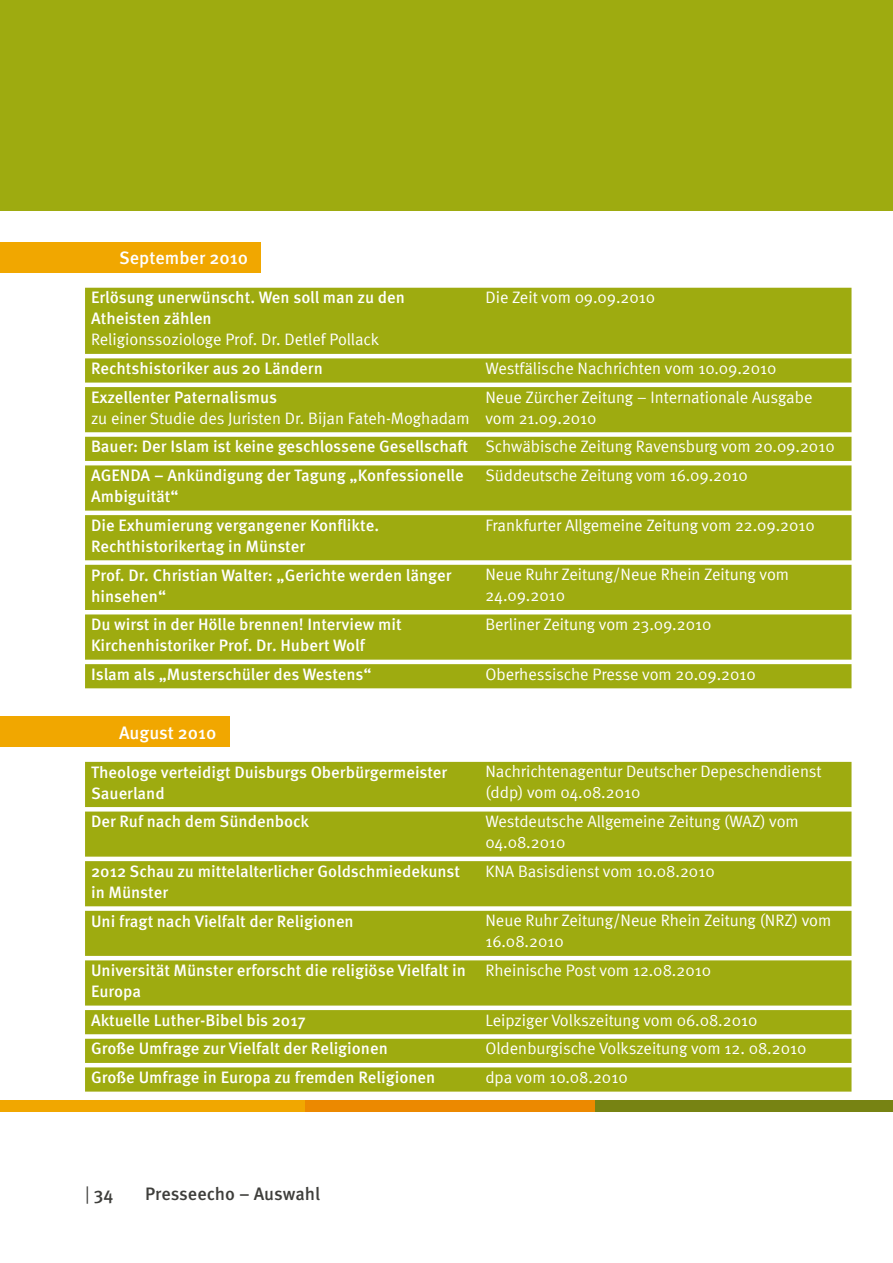
<style>
.page{position:relative;width:893px;height:1263px;background:#fff}
.page>*{position:absolute;margin:0;border:0;box-sizing:border-box;transform-origin:0 0}
.t1{font:500 18px "Meta OT";color:#fff}
.t2{font:500 18px "Meta OT";color:#3e3e3b}
.t3{font:500 16.5px/21px "Meta OT";color:#fff}
.t4{font:16.5px/21px "Meta Normal";color:#fff}
.s1{font-family:"Meta Normal";font-weight:400}
.s2{font-weight:400}
</style>
<div class="page">
<div style="left:588px;top:1100px;width:305px;height:11px;background:#778313"></div>
<div style="left:298px;top:1100px;width:297px;height:11px;background:#ec8900"></div>
<div style="left:0;top:1100px;width:304px;height:11px;background:#f1a700"></div>
<div style="left:0;top:0;width:893px;height:210px;background:#9eab10"></div>
<div style="left:0;top:242px;width:260px;height:31px;background:#f1a700"></div>
<svg style="left:85px;top:288px;width:766px;height:400px;background:#a6b225"></svg>
<div style="left:0;top:716px;width:229px;height:31px;background:#f1a700"></div>
<svg style="left:85px;top:762px;width:766px;height:329px;background:#a7b226"></svg>
<p class="t1" style="left:119px;top:247px;width:130px">September 2010</p>
<p class="t3" style="left:91px;top:287px;width:315px">Erlösung unerwünscht. Wen soll man zu den<br>Atheisten zählen</p>
<p class="t4" style="left:91px;top:329px;width:290px">Religionssoziologe Prof. Dr. Detlef Pollack</p>
<p class="t4" style="left:485px;top:287px;width:171px">Die Zeit vom 09.09.2010</p>
<p class="t3" style="left:91px;top:358px;width:233px">Rechtshistoriker aus 20 Ländern</p>
<p class="t4" style="left:485px;top:358px;width:293px">Westfälische Nachrichten vom 10.09.2010</p>
<p class="t3" style="left:91px;top:387px;width:187px">Exzellenter Paternalismus</p>
<p class="t4" style="left:91px;top:407px;width:380px">zu einer Studie des Juristen Dr. Bijan Fateh-Moghadam</p>
<p class="t4" style="left:485px;top:386px;width:329px">Neue Zürcher Zeitung – Internationale Ausgabe vom 21.09.2010</p>
<p class="t3" style="left:91px;top:433px;width:745px;line-height:28.7px">Bauer: Der Islam ist keine geschlossene Gesellschaft <span class="s1">Schwäbische Zeitung Ravensburg vom 20.09.2010<br></span>AGENDA – Ankündigung der Tagung „Konfessionelle</p>
<p class="t3" style="left:91px;top:486px;width:89px">Ambiguität“</p>
<p class="t4" style="left:485px;top:465px;width:264px">Süddeutsche Zeitung vom 16.09.2010</p>
<p class="t3" style="left:91px;top:515px;width:290px">Die Exhumierung vergangener Konflikte.<br>Rechthistorikertag in Münster</p>
<p class="t4" style="left:485px;top:514px;width:331px">Frankfurter Allgemeine Zeitung vom 22.09.2010</p>
<p class="t3" style="left:91px;top:564px;width:362px">Prof. Dr. Christian Walter: „Gerichte werden länger hinsehen“</p>
<p class="t4" style="left:485px;top:564px;width:305px">Neue Ruhr Zeitung/Neue Rhein Zeitung vom<br>24.09.2010</p>
<p class="t3" style="left:91px;top:614px;width:312px">Du wirst in der Hölle brennen! Interview mit<br>Kirchenhistoriker Prof. Dr. Hubert Wolf</p>
<p class="t4" style="left:485px;top:614px;width:228px">Berliner Zeitung vom 23.09.2010</p>
<p class="t3" style="left:91px;top:664px;width:282px">Islam als „Musterschüler des Westens“</p>
<p class="t4" style="left:485px;top:663px;width:272px">Oberhessische Presse vom 20.09.2010</p>
<p class="t1" style="left:119px;top:721px;width:99px">August 2010</p>
<p class="t3" style="left:91px;top:761px;width:358px">Theologe verteidigt Duisburgs Oberbürgermeister<br>Sauerland</p>
<p class="t4" style="left:485px;top:761px;width:338px">Nachrichtenagentur Deutscher Depeschendienst (ddp) vom 04.08.2010</p>
<p class="t3" style="left:91px;top:811px;width:220px">Der Ruf nach dem Sündenbock</p>
<p class="t4" style="left:485px;top:811px;width:315px">Westdeutsche Allgemeine Zeitung (WAZ) vom<br>04.08.2010</p>
<p class="t3" style="left:91px;top:861px;width:370px">2012 Schau zu mittelalterlicher Goldschmiedekunst in Münster</p>
<p class="t4" style="left:485px;top:860px;width:231px">KNA Basisdienst vom 10.08.2010</p>
<p class="t3" style="left:91px;top:910px;width:264px">Uni fragt nach Vielfalt der Religionen</p>
<p class="t4" style="left:485px;top:910px;width:347px">Neue Ruhr Zeitung/Neue Rhein Zeitung (NRZ) vom<br>16.08.2010</p>
<p class="t3" style="left:91px;top:960px;width:377px">Universität Münster erforscht die religiöse Vielfalt in<br>Europa</p>
<p class="t4" style="left:485px;top:959px;width:227px">Rheinische Post vom 12.08.2010</p>
<p class="t3" style="left:91px;top:1010px;width:216px">Aktuelle Luther-Bibel bis 2017</p>
<p class="t4" style="left:485px;top:1009px;width:273px">Leipziger Volkszeitung vom 06.08.2010</p>
<p class="t3" style="left:91px;top:1038px;width:298px">Große Umfrage zur Vielfalt der Religionen</p>
<p class="t4" style="left:485px;top:1038px;width:322px">Oldenburgische Volkszeitung vom 12. 08.2010</p>
<p class="t3" style="left:91px;top:1067px;width:346px">Große Umfrage in Europa zu fremden Religionen</p>
<p class="t4" style="left:485px;top:1067px;width:144px">dpa vom 10.08.2010</p>
<p class="t2" style="left:85px;top:1182px;width:30px"><span class="s2">|</span> 34</p>
<p class="t2" style="left:145px;top:1182px;width:177px">Presseecho – Auswahl</p>
</div>
